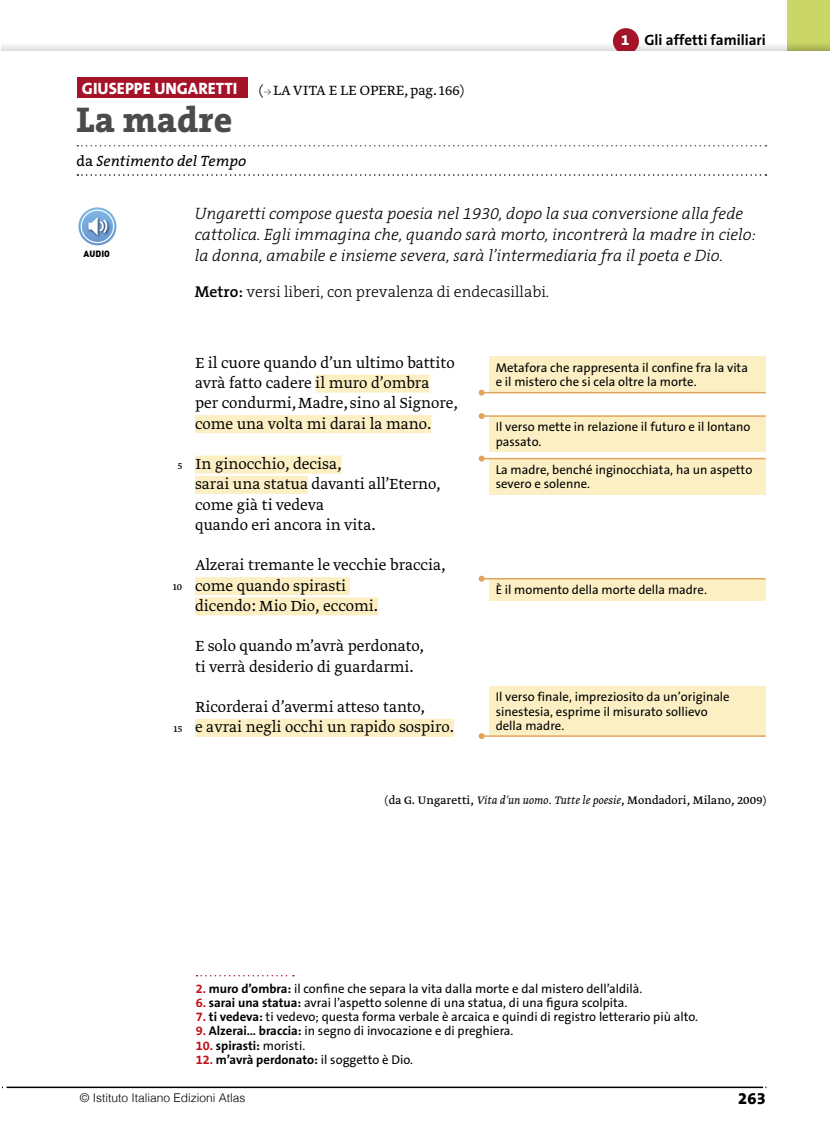
<style>
.page{position:relative;width:830px;height:1127px;background:#fff}
.page>*{position:absolute;margin:0;border:0;box-sizing:border-box;transform-origin:0 0}
.t1{font:800 36px "The Serif B8";color:#4b4b4a}
.t2{font:300 17.25px/20.2px "Greta Text Pro";color:#000}
.t3{font:italic 300 16.5px/21px "The Serif B3";color:#000}
.t4{font:800 16.5px "The Sans B8";color:#fff}
.t5{font:800 16.5px "The Sans B8";color:#000}
.t6{font:300 15.75px "The Serif B3";color:#000}
.t7{font:300 15.75px "Greta Text Pro";color:#000}
.t8{font:italic 15px "The Serif B5 Plain";color:#000}
.t9{font:700 15px "The Sans B7";color:#000}
.t10{font:12.75px/14.2px "The Sans B5 Plain";color:#000}
.t11{font:12.75px "Greta Text Pro Regular Min";color:#000}
.t12{font:700 12.75px "The Sans B7";color:#000}
.t13{font:300 12px "Helvetica";color:#000}
.t14{font:10.5px "Greta Text Pro";color:#000}
.t15{font:900 9px "DIN Pro";letter-spacing:.01em;color:#000}
.s1{font-family:"DIN Pro";font-size:7.5px}
.s2{font-family:"The Sans B8";font-weight:800;color:#fff}
.s3{font-style:normal}
.s4{font-family:"The Serif B6";font-weight:600}
.s5{font-family:"Greta Text Pro";font-weight:300;font-style:italic}
.s6{font-family:"The Sans B7";font-weight:700;color:#c20e1a}
.s7{font-family:"The Sans B7";font-weight:700}
.s8{color:#c20e1a}
.s9{font-family:"The Sans B5 Plain";font-weight:400}
</style>
<div class="page">
<svg style="left:77px;top:145px;width:689px;height:1px"></svg>
<svg style="left:77px;top:174px;width:689px;height:2px"></svg>
<div style="left:315px;top:374px;width:114px;height:18px;background:#fcefc4"></div>
<div style="left:195px;top:415px;width:236px;height:18px;background:#fcefc4"></div>
<div style="left:195px;top:455px;width:146px;height:18px;background:#fcefc4"></div>
<div style="left:195px;top:476px;width:113px;height:18px;background:#fcefc4"></div>
<div style="left:195px;top:577px;width:155px;height:18px;background:#fcefc4"></div>
<div style="left:195px;top:597px;width:183px;height:18px;background:#fcefc4"></div>
<div style="left:195px;top:719px;width:259px;height:18px;background:#fcefc4"></div>
<svg style="left:196px;top:975px;width:98px;height:1px"></svg>
<div style="left:489px;top:356px;width:276px;height:36px;background:#fcefc4"></div>
<hr style="left:481px;top:392px;width:284px;height:1px;background:#e2a55e">
<svg style="left:478px;top:390px;width:6px;height:6px"></svg>
<div style="left:78px;top:77px;width:170px;height:20px;background:#a51329"></div>
<div style="left:489px;top:416px;width:276px;height:36px;background:#fcefc4"></div>
<hr style="left:481px;top:415px;width:284px;height:2px;background:#e2a55e">
<svg style="left:478px;top:413px;width:6px;height:6px"></svg>
<div style="left:489px;top:458px;width:276px;height:36px;background:#fcefc4"></div>
<hr style="left:481px;top:458px;width:284px;height:1px;background:#e2a55e">
<svg style="left:478px;top:455px;width:6px;height:6px"></svg>
<div style="left:489px;top:579px;width:276px;height:21px;background:#fcefc4"></div>
<hr style="left:481px;top:578px;width:284px;height:1px;background:#e2a55e">
<svg style="left:478px;top:576px;width:6px;height:6px"></svg>
<div style="left:489px;top:686px;width:276px;height:50px;background:#fcefc4"></div>
<hr style="left:481px;top:735px;width:284px;height:2px;background:#e2a55e">
<svg style="left:478px;top:733px;width:6px;height:6px"></svg>
<svg style="left:78px;top:207px;width:38px;height:38px"></svg>
<div style="left:81px;top:210px;width:33px;height:33px;border:1px solid #fff;border-radius:50%"></div>
<img style="left:86px;top:215px;width:25px;height:25px">
<svg style="left:88px;top:217px;width:20px;height:19px"></svg>
<hr style="left:7px;top:1086px;width:755px;height:2px;background:#000">
<svg style="left:1px;top:43px;width:786px;height:8px"></svg>
<div style="left:787px;top:0;width:42px;height:51px;background:#cad666"></div>
<svg style="left:787px;top:45px;width:42px;height:6px"></svg>
<svg style="left:612px;top:28px;width:26px;height:23px"></svg>
<p class="t4" style="left:82px;top:79px;width:157px">GIUSEPPE UNGARETTI</p>
<p class="t7" style="left:259px;top:81px;width:206px">(<span class="s1">→</span> LA VITA E LE OPERE, pag. 166)</p>
<p class="t9" style="left:621px;top:32px;width:146px"><span class="s2">1</span> Gli affetti familiari</p>
<p class="t1" style="left:77px;top:101px;width:157px">La madre</p>
<p class="t8" style="left:77px;top:153px;width:171px"><span class="s3">da</span> Sentimento del Tempo</p>
<p class="t3" style="left:195px;top:204px;width:562px">Ungaretti compose questa poesia nel 1930, dopo la sua conversione alla fede cattolica. Egli immagina che, quando sarà morto, incontrerà la madre in cielo: la donna, amabile e insieme severa, sarà l’intermediaria fra il poeta e Dio.</p>
<p class="t6" style="left:195px;top:284px;width:355px"><span class="s4">Metro:</span> versi liberi, con prevalenza di endecasillabi.</p>
<p class="t15" style="left:83px;top:247px;width:28px">AUDIO</p>
<p class="t14" style="left:178px;top:459px;width:6px">5</p>
<p class="t14" style="left:173px;top:580px;width:11px">10</p>
<p class="t14" style="left:173px;top:722px;width:10px">15</p>
<p class="t2" style="left:195px;top:353px;width:264px">E il cuore quando d’un ultimo battito avrà fatto cadere il muro d’ombra<br>per condurmi, Madre, sino al Signore, come una volta mi darai la mano.</p>
<p class="t2" style="left:195px;top:454px;width:247px">In ginocchio, decisa,<br>sarai una statua davanti all’Eterno, come già ti vedeva<br>quando eri ancora in vita.</p>
<p class="t2" style="left:195px;top:556px;width:252px">Alzerai tremante le vecchie braccia, come quando spirasti<br>dicendo: Mio Dio, eccomi.</p>
<p class="t2" style="left:195px;top:637px;width:230px">E solo quando m’avrà perdonato, ti verrà desiderio di guardarmi.</p>
<p class="t2" style="left:195px;top:697px;width:260px">Ricorderai d’avermi atteso tanto,<br>e avrai negli occhi un rapido sospiro.</p>
<p class="t10" style="left:495px;top:361px;width:254px">Metafora che rappresenta il confine fra la vita e il mistero che si cela oltre la morte.</p>
<p class="t10" style="left:495px;top:421px;width:256px">Il verso mette in relazione il futuro e il lontano passato.</p>
<p class="t10" style="left:495px;top:463px;width:258px">La madre, benché inginocchiata, ha un aspetto severo e solenne.</p>
<p class="t10" style="left:495px;top:583px;width:212px">È il momento della morte della madre.</p>
<p class="t10" style="left:495px;top:691px;width:235px">Il verso finale, impreziosito da un’originale sinestesia, esprime il misurato sollievo della madre.</p>
<p class="t11" style="left:385px;top:793px;width:382px">(da G. Ungaretti, <span class="s5">Vita d’un uomo. Tutte le poesie</span>, Mondadori, Milano, 2009)</p>
<p class="t10" style="left:196px;top:982px;width:448px"><span class="s6">2.</span> <span class="s7">muro d’ombra:</span> il confine che separa la vita dalla morte e dal mistero dell’aldilà.</p>
<p class="t10" style="left:196px;top:996px;width:433px"><span class="s6">6.</span> <span class="s7">sarai una statua:</span> avrai l’aspetto solenne di una statua, di una figura scolpita.</p>
<p class="t10" style="left:196px;top:1010px;width:503px"><span class="s6">7.</span> <span class="s7">ti vedeva:</span> ti vedevo; questa forma verbale è arcaica e quindi di registro letterario più alto.</p>
<p class="t10" style="left:196px;top:1025px;width:319px"><span class="s6">9.</span> <span class="s7">Alzerai… braccia:</span> in segno di invocazione e di preghiera.</p>
<p class="t12" style="left:196px;top:1038px;width:111px"><span class="s8">10.</span> spirasti: <span class="s9">moristi.</span></p>
<p class="t12" style="left:196px;top:1053px;width:218px"><span class="s8">12.</span> m’avrà perdonato: <span class="s9">il soggetto è Dio.</span></p>
<p class="t13" style="left:80px;top:1087px;width:167px">© Istituto Italiano Edizioni Atlas</p>
<p class="t5" style="left:737px;top:1089px;width:29px">263</p>
</div>
